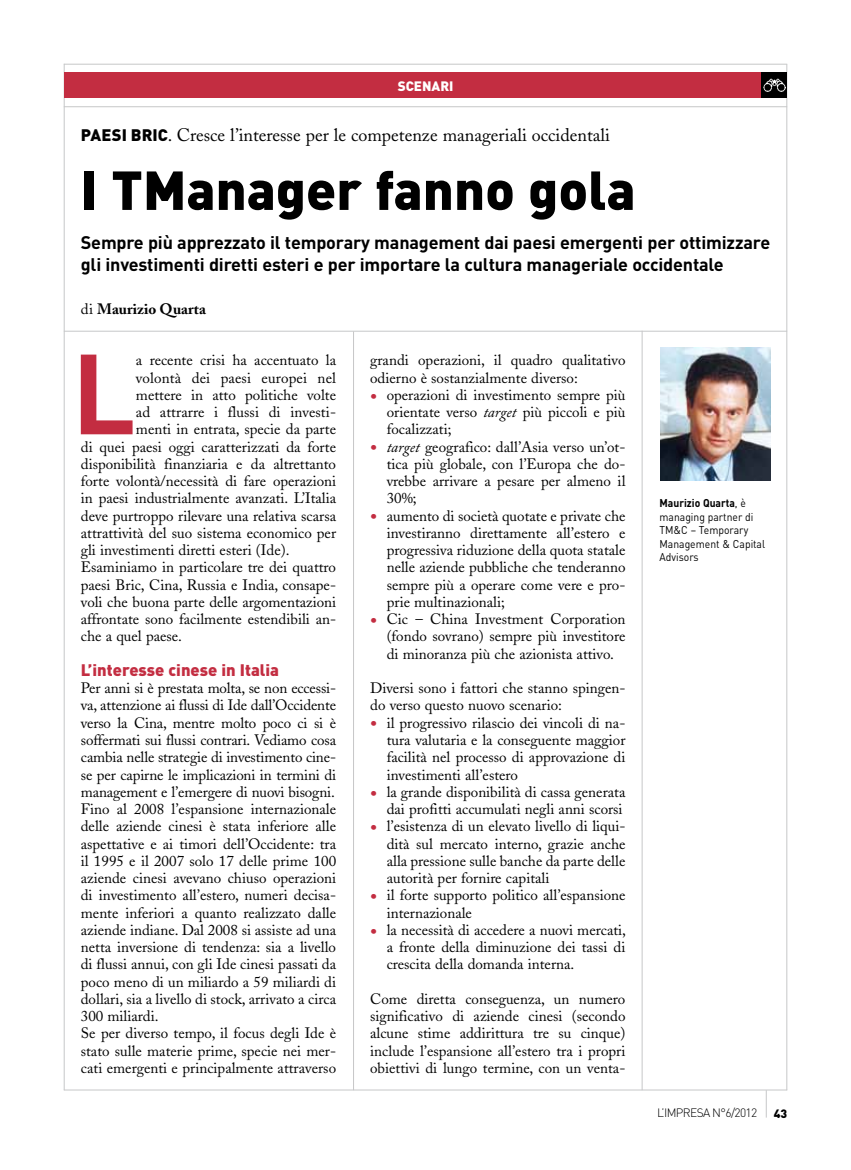
<style>
.page{position:relative;width:851px;height:1170px;background:#fff}
.page>*{position:absolute;margin:0;border:0;box-sizing:border-box;transform-origin:0 0}
.t1{font:700 111.9px "DIN";color:#c32d41}
.t2{font:900 54px "DIN";color:#000}
.t3{font:700 18px/22.5px "DIN";letter-spacing:-.01em;color:#000}
.t4{font:18px "Adobe Caslon";color:#000}
.t5{font:900 16.5px "DIN";color:#c32d41}
.t6{font:900 16.5px "DIN";color:#000}
.t7{font:15px/17.2px "Adobe Caslon";color:#000;text-align:justify}
.t8{font:700 15px "Adobe Caslon";color:#000}
.t9{font:900 13.5px "DIN";color:#fff}
.t10{font:300 12px "DIN";letter-spacing:-.05em;color:#000}
.t11{font:900 12px "DIN";color:#000}
.t12{font:11.25px/13.5px "DIN";color:#000;scale:.92 1}
.s1{font-family:"DIN";font-weight:900;font-size:16.5px}
.s2{font-weight:400}
.s3{font-size:21px;color:#c32d41}
.s4{font-style:italic}
.s5{font-weight:700}
</style>
<div class="page">
<svg style="left:765px;top:1090px;width:1px;height:27px"></svg>
<hr style="left:64px;top:64px;width:1px;height:1026px;background:#c6c7c8">
<hr style="left:786px;top:64px;width:1px;height:1026px;background:#c6c7c8">
<hr style="left:64px;top:1089px;width:723px;height:1px;background:#c6c7c8">
<hr style="left:64px;top:106px;width:723px;height:1px;background:#c6c7c8">
<hr style="left:64px;top:64px;width:723px;height:1px;background:#c6c7c8">
<hr style="left:353px;top:331px;width:1px;height:759px;background:#c6c7c8">
<hr style="left:641px;top:331px;width:1px;height:759px;background:#c6c7c8">
<div style="left:64px;top:72px;width:722px;height:26px;background:#c32d41"></div>
<div style="left:761px;top:72px;width:25px;height:26px;background:#000"></div>
<img style="left:763px;top:78px;width:22px;height:14px">
<hr style="left:64px;top:331px;width:723px;height:1px;background:#c6c7c8">
<img style="left:660px;top:348px;width:110px;height:132px">
<p class="t9" style="left:397px;top:77px;width:57px">scenari</p>
<p class="t6" style="left:81px;top:124px;width:20px">PAESI</p>
<p class="t4" style="left:131px;top:124px;width:480px"><span class="s1">BRIC</span> . Cresce l’interesse per le competenze manageriali occidentali</p>
<h2 class="t2" style="left:81px;top:154px;width:556px">I TManager fanno gola</h2>
<p class="t3" style="left:81px;top:230px;width:690px">Sempre più apprezzato il temporary management dai paesi emergenti per ottimizzare gli investimenti diretti esteri e per importare la cultura manageriale occidentale</p>
<p class="t8" style="left:81px;top:299px;width:126px"><span class="s2">di</span> Maurizio Quarta</p>
<h1 class="t1" style="left:71px;top:320px;width:66px">L</h1>
<p class="t7" style="left:136px;top:352px;width:202px">a recente crisi ha accentuato la</p>
<p class="t7" style="left:370px;top:352px;width:257px">grandi operazioni, il quadro qualitativo odierno è sostanzialmente diverso:</p>
<p class="t7" style="left:386px;top:386px;width:240px;text-indent:-16px"><span class="s3">•</span> operazioni di investimento sempre più orientate verso <span class="s4">target</span> più piccoli e più focalizzati;</p>
<p class="t7" style="left:386px;top:438px;width:240px;text-indent:-16px"><span class="s3">•</span> <span class="s4">target</span> geografico: dall’Asia verso un’ot&shy;tica più globale, con l’Europa che do&shy;vrebbe arrivare a pesare per almeno il 30%;</p>
<p class="t7" style="left:386px;top:507px;width:240px;text-indent:-16px"><span class="s3">•</span> aumento di società quotate e private che investiranno direttamente all’estero e progressiva riduzione della quota statale nelle aziende pubbliche che tenderanno sempre più a operare come vere e pro&shy;prie multinazionali;</p>
<p class="t7" style="left:386px;top:610px;width:240px;text-indent:-16px"><span class="s3">•</span> Cic – China Investment Corporation (fondo sovrano) sempre più investitore di minoranza più che azionista attivo.</p>
<p class="t7" style="left:370px;top:679px;width:257px">Diversi sono i fattori che stanno spingen&shy;do verso questo nuovo scenario:</p>
<p class="t7" style="left:386px;top:714px;width:240px;text-indent:-16px"><span class="s3">•</span> il progressivo rilascio dei vincoli di na&shy;tura valutaria e la conseguente maggior facilità nel processo di approvazione di investimenti all’estero</p>
<p class="t7" style="left:370px;top:783px;width:257px;text-align:right"><span class="s3">•</span> la grande disponibilità di cassa generata dai profitti accumulati negli anni scorsi</p>
<p class="t7" style="left:386px;top:817px;width:240px;text-indent:-16px"><span class="s3">•</span> l’esistenza di un elevato livello di liqui&shy;dità sul mercato interno, grazie anche alla pressione sulle banche da parte delle autorità per fornire capitali</p>
<p class="t7" style="left:386px;top:886px;width:240px;text-indent:-16px"><span class="s3">•</span> il forte supporto politico all’espansione internazionale</p>
<p class="t7" style="left:386px;top:921px;width:241px;text-indent:-16px"><span class="s3">•</span> la necessità di accedere a nuovi mercati, a fronte della diminuzione dei tassi di crescita della domanda interna.</p>
<p class="t7" style="left:370px;top:990px;width:257px">Come diretta conseguenza, un numero significativo di aziende cinesi (secondo alcune stime addirittura tre su cinque) include l’espansione all’estero tra i propri obiettivi di lungo termine, con un venta-</p>
<p class="t7" style="left:136px;top:369px;width:202px">volontà dei paesi europei nel</p>
<p class="t7" style="left:136px;top:386px;width:202px">mettere in atto politiche volte</p>
<p class="t7" style="left:136px;top:403px;width:202px">ad attrarre i flussi di investi-</p>
<p class="t7" style="left:136px;top:421px;width:202px">menti in entrata, specie da parte</p>
<p class="t7" style="left:81px;top:438px;width:257px">di quei paesi oggi caratterizzati da forte</p>
<p class="t7" style="left:81px;top:455px;width:257px">disponibilità finanziaria e da altrettanto</p>
<p class="t7" style="left:81px;top:472px;width:257px">forte volontà/necessità di fare operazioni</p>
<p class="t7" style="left:81px;top:490px;width:257px">in paesi industrialmente avanzati. L’Italia</p>
<p class="t7" style="left:81px;top:507px;width:257px">deve purtroppo rilevare una relativa scarsa</p>
<p class="t7" style="left:81px;top:524px;width:257px">attrattività del suo sistema economico per</p>
<p class="t7" style="left:81px;top:541px;width:210px">gli investimenti diretti esteri (Ide).</p>
<p class="t7" style="left:81px;top:559px;width:257px">Esaminiamo in particolare tre dei quattro</p>
<p class="t7" style="left:81px;top:576px;width:257px">paesi Bric, Cina, Russia e India, consape-</p>
<p class="t7" style="left:81px;top:593px;width:257px">voli che buona parte delle argomentazioni</p>
<p class="t7" style="left:81px;top:610px;width:257px">affrontate sono facilmente estendibili an-</p>
<p class="t7" style="left:81px;top:628px;width:103px">che a quel paese.</p>
<p class="t5" style="left:81px;top:659px;width:200px">L’interesse cinese in Italia</p>
<p class="t7" style="left:81px;top:679px;width:257px;text-align:left">Per anni si è prestata molta, se non eccessi&shy;va, attenzione ai flussi di Ide dall’Occidente verso la Cina, mentre molto poco ci si è soffermati sui flussi contrari. Vediamo cosa cambia nelle strategie di investimento cine&shy;se per capirne le implicazioni in termini di management e l’emergere di nuovi bisogni.<br>Fino al 2008 l’espansione internazionale delle aziende cinesi è stata inferiore alle aspettative e ai timori dell’Occidente: tra il 1995 e il 2007 solo 17 delle prime 100 aziende cinesi avevano chiuso operazioni di investimento all’estero, numeri decisa&shy;mente inferiori a quanto realizzato dalle aziende indiane. Dal 2008 si assiste ad una netta inversione di tendenza: sia a livello di flussi annui, con gli Ide cinesi passati da poco meno di un miliardo a 59 miliardi di dollari, sia a livello di stock, arrivato a circa 300 miliardi.<br>Se per diverso tempo, il focus degli Ide è stato sulle materie prime, specie nei mer&shy;cati emergenti e principalmente attraverso</p>
<p class="t12" style="left:659px;top:496px;width:116px"><span class="s5">Maurizio Quarta</span>, è managing partner di<br>TM&amp;C – Temporary<br>Management &amp; Capital<br>Advisors</p>
<p class="t10" style="left:657px;top:1105px;width:102px">L’IMPRESA N°6/2012</p>
<p class="t11" style="left:773px;top:1105px;width:15px">43</p>
</div>
